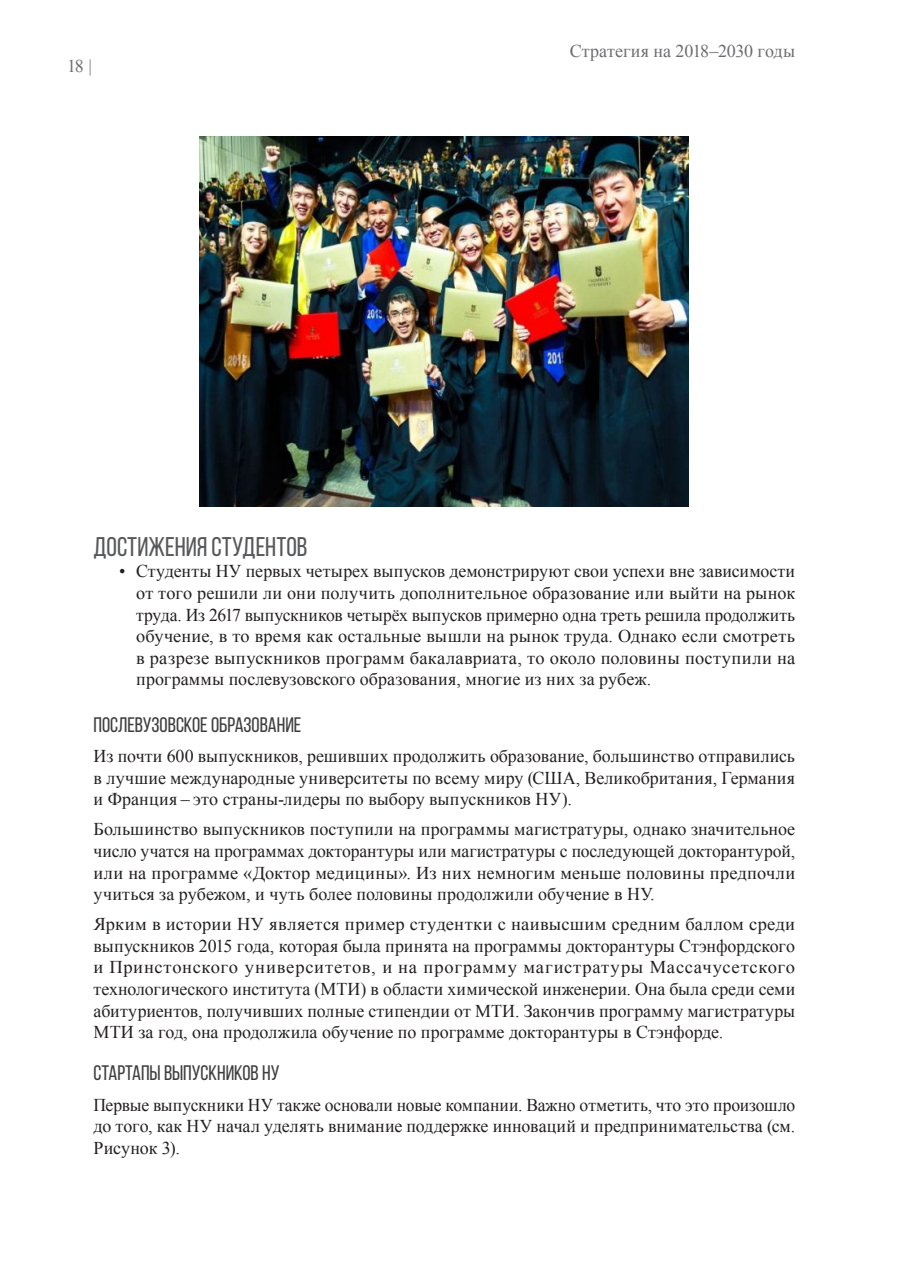
<style>
.page{position:relative;width:910px;height:1280px;background:#fff}
.page>*{position:absolute;margin:0;border:0;box-sizing:border-box;transform-origin:0 0}
.t1{font:27px "Bebas Neue";color:#57585a}
.t2{font:21px "Bebas Neue";color:#3e3e3f}
.t3{font:18px/21.6px "Times New Roman";color:#231f20;text-align:justify}
.t4{font:18px "Times New Roman";letter-spacing:-.005em;color:#6c6d70}
</style>
<div class="page">
<img style="left:200px;top:136px;width:489px;height:370px">
<p class="t4" style="left:67px;top:54px;width:26px">18 |</p>
<p class="t4" style="left:570px;top:39px;width:227px">Стратегия на 2018–2030 годы</p>
<h1 class="t1" style="left:94px;top:532px;width:215px">Достижения студентов</h1>
<p class="t3" style="left:136px;top:560px;width:661px;text-indent:-17px">• Студенты НУ первых четырех выпусков демонстрируют свои успехи вне зависимости от того решили ли они получить дополнительное образование или выйти на рынок труда. Из 2617 выпускников четырёх выпусков примерно одна треть решила продолжить обучение, в то время как остальные вышли на рынок труда. Однако если смотреть в разрезе выпускников программ бакалавриата, то около половины поступили на программы послевузовского образования, многие из них за рубеж.</p>
<p class="t2" style="left:94px;top:713px;width:209px">Послевузовское образование</p>
<p class="t3" style="left:94px;top:745px;width:703px">Из почти 600 выпускников, решивших продолжить образование, большинство отправились в лучшие международные университеты по всему миру (США, Великобритания, Германия и Франция – это страны-лидеры по выбору выпускников НУ).</p>
<p class="t3" style="left:94px;top:818px;width:703px">Большинство выпускников поступили на программы магистратуры, однако значительное число учатся на программах докторантуры или магистратуры с последующей докторантурой, или на программе «Доктор медицины». Из них немногим меньше половины предпочли учиться за рубежом, и чуть более половины продолжили обучение в НУ.</p>
<p class="t3" style="left:94px;top:913px;width:703px">Ярким в истории НУ является пример студентки с наивысшим средним баллом среди выпускников 2015 года, которая была принята на программы докторантуры Стэнфордского и Принстонского университетов, и на программу магистратуры Массачусетского технологического института (МТИ) в области химической инженерии. Она была среди семи абитуриентов, получивших полные стипендии от МТИ. Закончив программу магистратуры МТИ за год, она продолжила обучение по программе докторантуры в Стэнфорде.</p>
<p class="t2" style="left:94px;top:1062px;width:187px">Стартапы выпускников НУ</p>
<p class="t3" style="left:94px;top:1093px;width:703px">Первые выпускники НУ также основали новые компании. Важно отметить, что это произошло до того, как НУ начал уделять внимание поддержке инноваций и предпринимательства (см.<br>Рисунок 3).</p>
</div>
